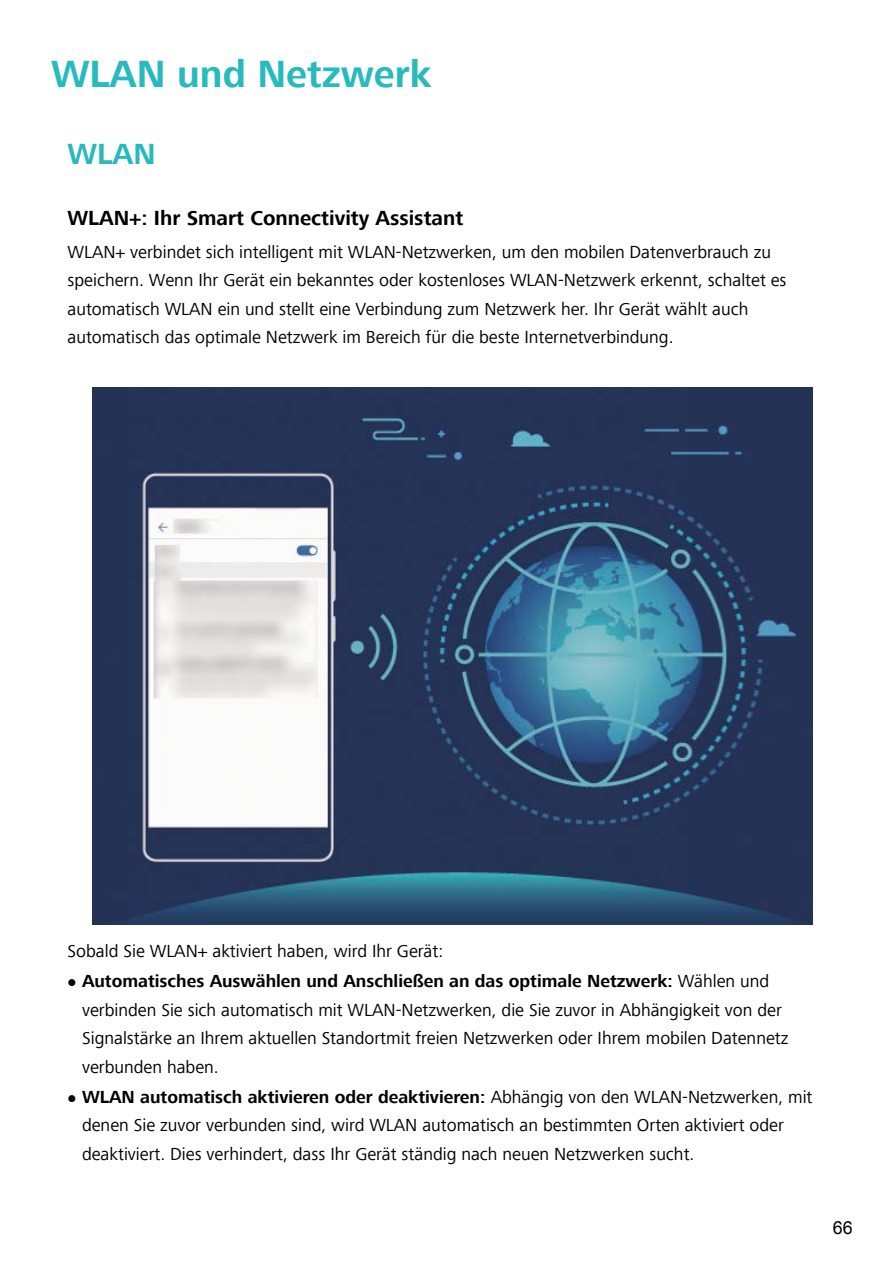
<style>
.page{position:relative;width:893px;height:1263px;background:#fff}
.page>*{position:absolute;margin:0;border:0;box-sizing:border-box;transform-origin:0 0}
.t1{font:700 39px "Frutiger Next Com";color:#28babd}
.t2{font:700 30px "Frutiger Next Com";color:#28babd}
.t3{font:700 21px "Frutiger Next Com";color:#000}
.t4{font:18px/28.5px "Frutiger Next Com";color:#000}
.t5{font:18px "Arial";color:#000}
.s1{font-weight:700}
</style>
<div class="page">
<img style="left:93px;top:387px;width:720px;height:537px">
<h1 class="t1" style="left:51px;top:51px;width:382px">WLAN und Netzwerk</h1>
<h2 class="t2" style="left:68px;top:137px;width:90px">WLAN</h2>
<p class="t3" style="left:68px;top:206px;width:397px">WLAN+: Ihr Smart Connectivity Assistant</p>
<p class="t4" style="left:68px;top:237px;width:721px">WLAN+ verbindet sich intelligent mit WLAN-Netzwerken, um den mobilen Datenverbrauch zu speichern. Wenn Ihr Gerät ein bekanntes oder kostenloses WLAN-Netzwerk erkennt, schaltet es automatisch WLAN ein und stellt eine Verbindung zum Netzwerk her. Ihr Gerät wählt auch automatisch das optimale Netzwerk im Bereich für die beste Internetverbindung.</p>
<p class="t4" style="left:68px;top:937px;width:377px">Sobald Sie WLAN+ aktiviert haben, wird Ihr Gerät:</p>
<p class="t4" style="left:82px;top:967px;width:708px;text-indent:-15px">● <span class="s1">Automatisches Auswählen und Anschließen an das optimale Netzwerk:</span> Wählen und verbinden Sie sich automatisch mit WLAN-Netzwerken, die Sie zuvor in Abhängigkeit von der Signalstärke an Ihrem aktuellen Standortmit freien Netzwerken oder Ihrem mobilen Datennetz verbunden haben.</p>
<p class="t4" style="left:82px;top:1083px;width:732px;text-indent:-15px">● <span class="s1">WLAN automatisch aktivieren oder deaktivieren:</span> Abhängig von den WLAN-Netzwerken, mit denen Sie zuvor verbunden sind, wird WLAN automatisch an bestimmten Orten aktiviert oder deaktiviert. Dies verhindert, dass Ihr Gerät ständig nach neuen Netzwerken sucht.</p>
<p class="t5" style="left:833px;top:1218px;width:22px">66</p>
</div>
